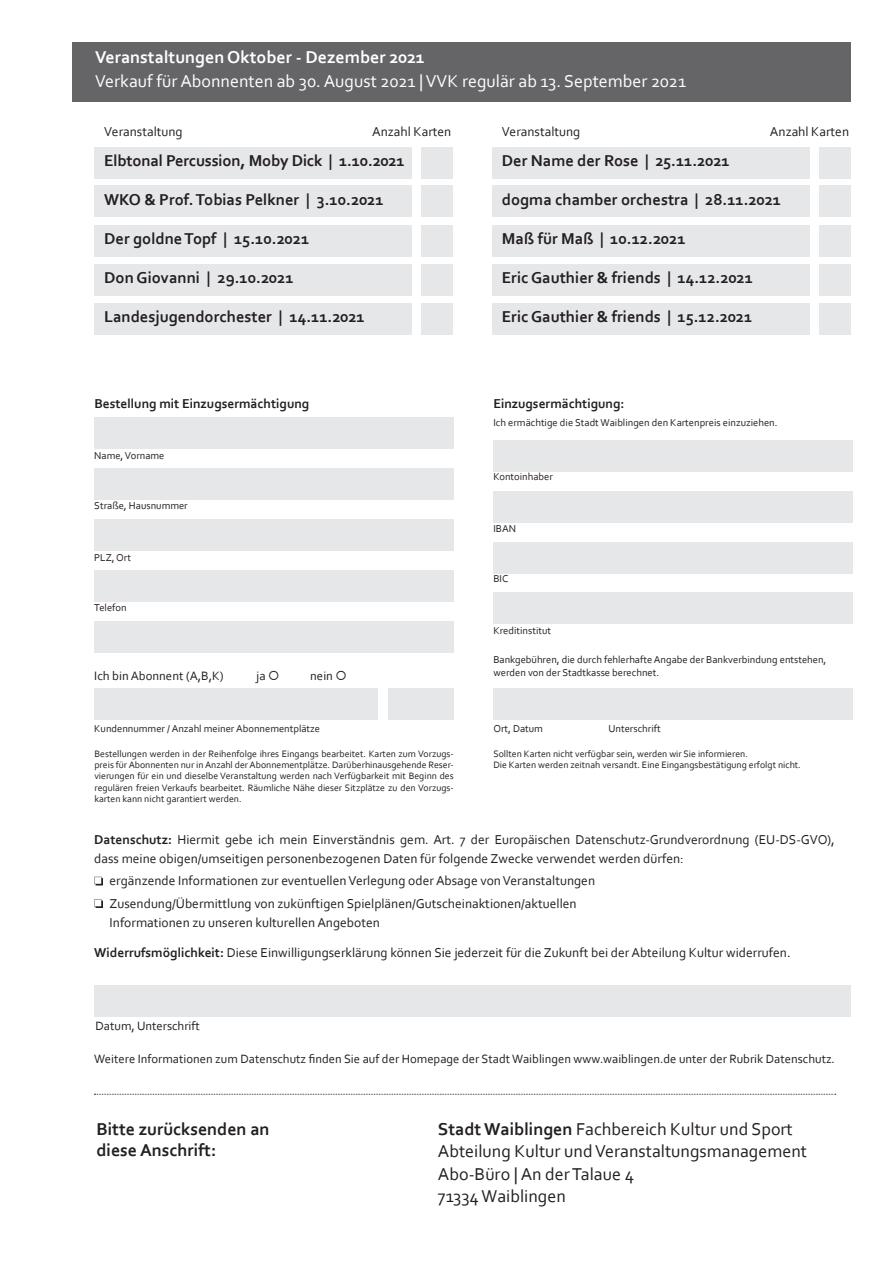
<style>
.page{position:relative;width:893px;height:1263px;background:#fff}
.page>*{position:absolute;margin:0;border:0;box-sizing:border-box;transform-origin:0 0}
.t1{font:18px/22.5px "Corbel";color:#231f20}
.t2{font:18px "Corbel";color:#fff}
.t3{font:700 18px "Corbel";color:#fff}
.t4{font:700 18px/21.6px "Corbel";color:#231f20}
.t5{font:700 16.5px "Corbel";color:#231f20}
.t6{font:13.5px/18.8px "Corbel";color:#231f20}
.t7{font:700 13.5px "Corbel";color:#231f20}
.t8{font:12.75px "Corbel";color:#231f20}
.t9{font:12.6px "Corbel";color:#231f20}
.t10{font:10.5px/12.8px "Corbel";color:#231f20}
.t11{font:9.75px/11.2px "Corbel";color:#231f20;text-align:justify}
.s1{font-weight:700}
</style>
<div class="page">
<div style="left:94px;top:688px;width:284px;height:31px;background:#e6e7e9"></div>
<div style="left:388px;top:688px;width:66px;height:31px;background:#e6e7e9"></div>
<div style="left:94px;top:417px;width:360px;height:32px;background:#e6e7e9"></div>
<div style="left:94px;top:468px;width:360px;height:32px;background:#e6e7e9"></div>
<div style="left:94px;top:519px;width:360px;height:32px;background:#e6e7e9"></div>
<div style="left:94px;top:570px;width:360px;height:32px;background:#e6e7e9"></div>
<div style="left:94px;top:621px;width:360px;height:32px;background:#e6e7e9"></div>
<div style="left:493px;top:440px;width:360px;height:32px;background:#e6e7e9"></div>
<div style="left:493px;top:491px;width:360px;height:31px;background:#e6e7e9"></div>
<div style="left:493px;top:541px;width:360px;height:32px;background:#e6e7e9"></div>
<div style="left:493px;top:592px;width:360px;height:32px;background:#e6e7e9"></div>
<div style="left:493px;top:688px;width:360px;height:31px;background:#e6e7e9"></div>
<svg style="left:94px;top:877px;width:9px;height:8px"></svg>
<svg style="left:94px;top:899px;width:9px;height:9px"></svg>
<div style="left:94px;top:985px;width:756px;height:32px;background:#e6e7e9"></div>
<svg style="left:94px;top:1094px;width:742px;height:1px"></svg>
<div style="left:72px;top:43px;width:778px;height:59px;background:#656568"></div>
<div style="left:94px;top:147px;width:317px;height:31px;background:#e6e7e9"></div>
<div style="left:94px;top:186px;width:317px;height:31px;background:#e6e7e9"></div>
<div style="left:492px;top:147px;width:317px;height:31px;background:#e6e7e9"></div>
<div style="left:492px;top:186px;width:317px;height:31px;background:#e6e7e9"></div>
<div style="left:421px;top:147px;width:32px;height:31px;background:#e6e7e9"></div>
<div style="left:421px;top:186px;width:32px;height:31px;background:#e6e7e9"></div>
<div style="left:819px;top:147px;width:31px;height:31px;background:#e6e7e9"></div>
<div style="left:819px;top:186px;width:31px;height:31px;background:#e6e7e9"></div>
<div style="left:94px;top:225px;width:317px;height:32px;background:#e6e7e9"></div>
<div style="left:492px;top:225px;width:317px;height:32px;background:#e6e7e9"></div>
<div style="left:421px;top:225px;width:32px;height:32px;background:#e6e7e9"></div>
<div style="left:819px;top:225px;width:31px;height:32px;background:#e6e7e9"></div>
<div style="left:94px;top:264px;width:317px;height:32px;background:#e6e7e9"></div>
<div style="left:492px;top:264px;width:317px;height:32px;background:#e6e7e9"></div>
<div style="left:94px;top:303px;width:317px;height:32px;background:#e6e7e9"></div>
<div style="left:492px;top:303px;width:317px;height:32px;background:#e6e7e9"></div>
<div style="left:421px;top:264px;width:32px;height:32px;background:#e6e7e9"></div>
<div style="left:819px;top:264px;width:31px;height:32px;background:#e6e7e9"></div>
<div style="left:421px;top:303px;width:32px;height:32px;background:#e6e7e9"></div>
<div style="left:819px;top:303px;width:31px;height:32px;background:#e6e7e9"></div>
<h1 class="t3" style="left:95px;top:46px;width:331px">Veranstaltungen Oktober - Dezember 2021</h1>
<h1 class="t2" style="left:95px;top:70px;width:592px">Verkauf für Abonnenten ab 30. August 2021 | VVK regulär ab 13. September 2021</h1>
<p class="t6" style="left:104px;top:121px;width:80px">Veranstaltung</p>
<p class="t6" style="left:372px;top:121px;width:81px">Anzahl Karten</p>
<p class="t6" style="left:502px;top:121px;width:80px">Veranstaltung</p>
<p class="t6" style="left:770px;top:121px;width:81px">Anzahl Karten</p>
<p class="t5" style="left:104px;top:151px;width:302px">Elbtonal Percussion, Moby Dick | 1.10.2021</p>
<p class="t5" style="left:104px;top:190px;width:281px">WKO &amp; Prof. Tobias Pelkner | 3.10.2021</p>
<p class="t5" style="left:104px;top:229px;width:206px">Der goldne Topf | 15.10.2021</p>
<p class="t5" style="left:104px;top:268px;width:191px">Don Giovanni | 29.10.2021</p>
<p class="t5" style="left:104px;top:307px;width:262px">Landesjugendorchester | 14.11.2021</p>
<p class="t5" style="left:502px;top:151px;width:229px">Der Name der Rose | 25.11.2021</p>
<p class="t5" style="left:502px;top:190px;width:281px">dogma chamber orchestra | 28.11.2021</p>
<p class="t5" style="left:502px;top:229px;width:185px">Maß für Maß | 10.12.2021</p>
<p class="t5" style="left:502px;top:268px;width:253px">Eric Gauthier &amp; friends | 14.12.2021</p>
<p class="t5" style="left:502px;top:307px;width:252px">Eric Gauthier &amp; friends | 15.12.2021</p>
<p class="t7" style="left:94px;top:395px;width:216px">Bestellung mit Einzugsermächtigung</p>
<p class="t10" style="left:94px;top:449px;width:72px">Name, Vorname</p>
<p class="t10" style="left:94px;top:499px;width:95px">Straße, Hausnummer</p>
<p class="t10" style="left:94px;top:551px;width:38px">PLZ, Ort</p>
<p class="t10" style="left:94px;top:601px;width:34px">Telefon</p>
<p class="t8" style="left:94px;top:667px;width:131px">Ich bin Abonnent (A,B,K)</p>
<p class="t8" style="left:256px;top:667px;width:25px">ja ○</p>
<p class="t8" style="left:310px;top:667px;width:38px">nein ○</p>
<p class="t10" style="left:94px;top:721px;width:227px">Kundennummer / Anzahl meiner Abonnementplätze</p>
<p class="t11" style="left:94px;top:748px;width:361px">Bestellungen werden in der Reihenfolge ihres Eingangs bearbeitet. Karten zum Vorzugs&shy;preis für Abonnenten nur in Anzahl der Abonnementplätze. Darüberhinausgehende Reser&shy;vierungen für ein und dieselbe Veranstaltung werden nach Verfügbarkeit mit Beginn des regulären freien Verkaufs bearbeitet. Räumliche Nähe dieser Sitzplätze zu den Vorzugs&shy;karten kann nicht garantiert werden.</p>
<p class="t7" style="left:493px;top:395px;width:133px">Einzugsermächtigung:</p>
<p class="t10" style="left:493px;top:416px;width:286px">Ich ermächtige die Stadt Waiblingen den Kartenpreis einzuziehen.</p>
<p class="t10" style="left:493px;top:470px;width:61px">Kontoinhaber</p>
<p class="t10" style="left:493px;top:522px;width:24px">IBAN</p>
<p class="t10" style="left:493px;top:572px;width:16px">BIC</p>
<p class="t10" style="left:493px;top:624px;width:59px">Kreditinstitut</p>
<p class="t10" style="left:493px;top:653px;width:335px">Bankgebühren, die durch fehlerhafte Angabe der Bankverbindung entstehen, werden von der Stadtkasse berechnet.</p>
<p class="t10" style="left:493px;top:721px;width:51px">Ort, Datum</p>
<p class="t10" style="left:608px;top:721px;width:54px">Unterschrift</p>
<p class="t11" style="left:493px;top:748px;width:309px">Sollten Karten nicht verfügbar sein, werden wir Sie informieren.<br>Die Karten werden zeitnah versandt. Eine Eingangsbestätigung erfolgt nicht.</p>
<p class="t6" style="left:94px;top:830px;width:742px"><span class="s1">Datenschutz:</span> Hiermit gebe ich mein Einverständnis gem. Art. 7 der Europäischen Datenschutz-Grundverordnung (EU-DS-GVO), dass meine obigen/umseitigen personenbezogenen Daten für folgende Zwecke verwendet werden dürfen:</p>
<p class="t6" style="left:110px;top:869px;width:487px;line-height:22.5px">ergänzende Informationen zur eventuellen Verlegung oder Absage von Veranstaltungen<br>Zusendung/Übermittlung von zukünftigen Spielplänen/Gutscheinaktionen/aktuellen</p>
<p class="t6" style="left:110px;top:912px;width:272px">Informationen zu unseren kulturellen Angeboten</p>
<p class="t6" style="left:94px;top:942px;width:698px"><span class="s1">Widerrufsmöglichkeit:</span> Diese Einwilligungserklärung können Sie jederzeit für die Zukunft bei der Abteilung Kultur widerrufen.</p>
<p class="t9" style="left:96px;top:1017px;width:106px">Datum, Unterschrift</p>
<p class="t9" style="left:94px;top:1050px;width:742px">Weitere Informationen zum Datenschutz finden Sie auf der Homepage der Stadt Waiblingen www.waiblingen.de unter der Rubrik Datenschutz.</p>
<h1 class="t4" style="left:96px;top:1117px;width:175px">Bitte zurücksenden an diese Anschrift:</h1>
<h1 class="t1" style="left:438px;top:1117px;width:371px"><span class="s1">Stadt Waiblingen</span> Fachbereich Kultur und Sport Abteilung Kultur und Veranstaltungsmanagement Abo-Büro | An der Talaue 4<br>71334 Waiblingen</h1>
</div>
